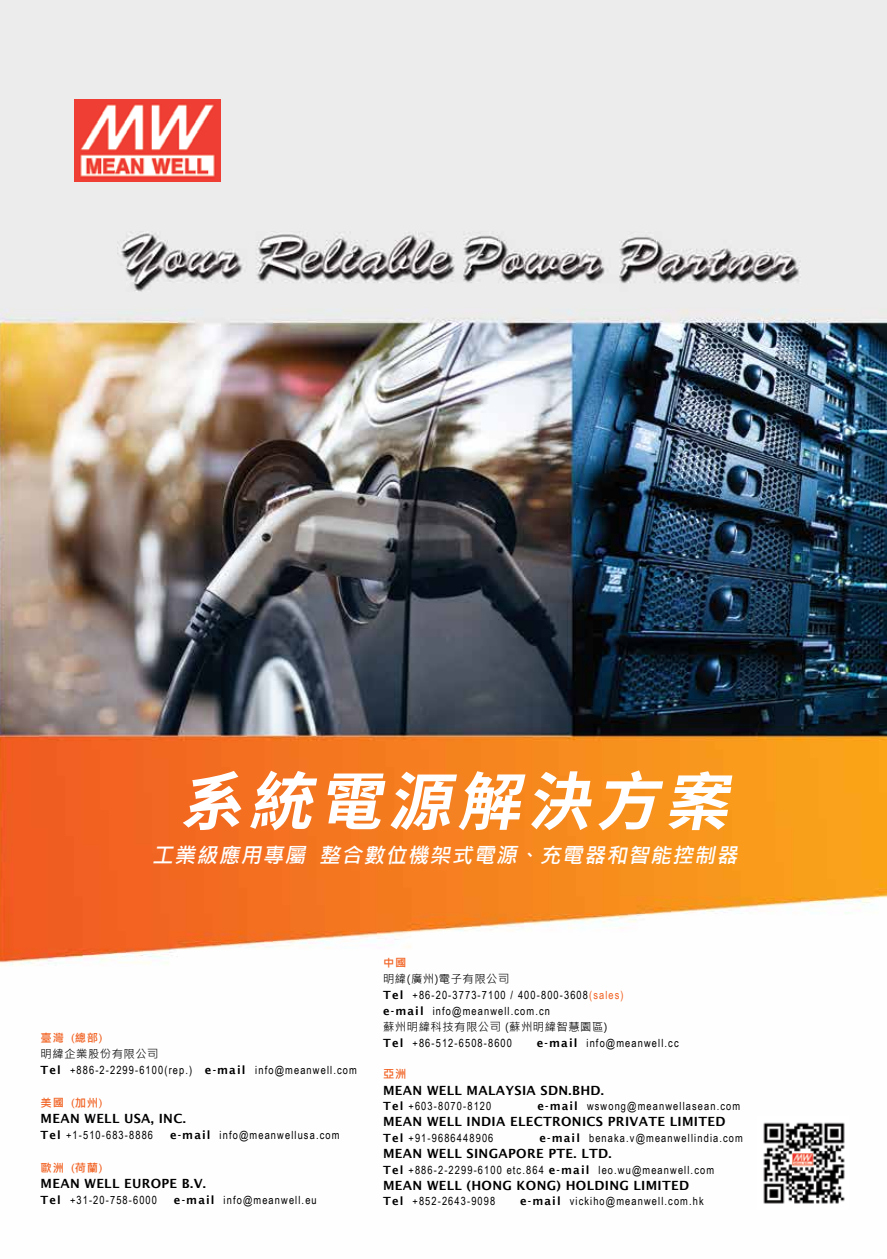
<style>
.page{position:relative;width:887px;height:1259px;background:#fff}
.page>*{position:absolute;margin:0;border:0;box-sizing:border-box;transform-origin:0 0}
.t1{font:italic 700 63px "Noto Sans Mono CJ Ktc";color:#fff}
.t2{font:italic 700 21px "Microsoft Jheng Hei";color:#fff}
.t3{font:600 12.75px "Lucida Sans";letter-spacing:.025em;color:#000}
.t4{font:11.25px/16.2px "Arial Narrow";letter-spacing:.1em;color:#000}
.t5{font:11.25px/16.2px "Microsoft Jheng Hei";letter-spacing:.05em;color:#000}
.t6{font:700 11.25px "Microsoft Jheng Hei";letter-spacing:.075em;color:#f16121}
.s1{font-weight:700;color:#f16121}
.s2{font-family:"Lucida Sans Std";color:#f16121}
.s3{font-family:"Lucida Sans";font-weight:600}
.s4{font-family:"Lucida Sans Std";font-weight:400}
.s5{color:#f16121}
</style>
<div class="page">
<img style="left:0;top:0;width:887px;height:966px">
<img style="left:763px;top:1122px;width:82px;height:82px">
<img style="left:75px;top:100px;width:146px;height:82px">
<h1 class="t1" style="left:180px;top:766px;width:581px">系統電源解決方案</h1>
<h2 class="t2" style="left:152px;top:842px;width:591px">工業級應用專屬 整合數位機架式電源、充電器和智能控制器</h2>
<p class="t5" style="left:41px;top:1030px;width:119px"><span class="s1">臺灣</span> <span class="s2">(</span><span class="s1">總部</span><span class="s2">)<br></span>明緯企業股份有限公司</p>
<p class="t4" style="left:41px;top:1062px;width:317px"><span class="s3">Tel</span> +886-2-2299-6100(rep.) <span class="s3">e-mail</span> info@meanwell.com</p>
<p class="t6" style="left:41px;top:1096px;width:63px">美國 <span class="s4">(</span>加州<span class="s4">)</span></p>
<p class="t3" style="left:41px;top:1111px;width:147px">MEAN WELL USA, INC.</p>
<p class="t4" style="left:41px;top:1127px;width:114px"><span class="s3">Tel</span> +1-510-683-8886</p>
<p class="t4" style="left:170px;top:1127px;width:171px"><span class="s3">e-mail</span> info@meanwellusa.com</p>
<p class="t6" style="left:41px;top:1160px;width:63px">歐洲 <span class="s4">(</span>荷蘭<span class="s4">)</span></p>
<p class="t3" style="left:41px;top:1176px;width:167px">MEAN WELL EUROPE B.V.</p>
<p class="t4" style="left:41px;top:1192px;width:118px"><span class="s3">Tel</span> +31-20-758-6000</p>
<p class="t4" style="left:174px;top:1192px;width:144px"><span class="s3">e-mail</span> info@meanwell.eu</p>
<p class="t6" style="left:383px;top:956px;width:25px">中國</p>
<p class="t5" style="left:383px;top:971px;width:128px">明緯(廣州)電子有限公司</p>
<p class="t4" style="left:383px;top:986px;width:242px"><span class="s3">Tel</span> +86-20-3773-7100 / 400-800-3608<span class="s5">(sales) </span><span class="s3">e-mail</span> info@meanwell.com.cn</p>
<p class="t5" style="left:383px;top:1019px;width:226px">蘇州明緯科技有限公司 (蘇州明緯智慧園區)</p>
<p class="t4" style="left:383px;top:1034px;width:130px"><span class="s3">Tel</span> +86-512-6508-8600</p>
<p class="t4" style="left:537px;top:1034px;width:143px"><span class="s3">e-mail</span> info@meanwell.cc</p>
<p class="t6" style="left:383px;top:1067px;width:25px">亞洲</p>
<p class="t3" style="left:383px;top:1083px;width:222px">MEAN WELL MALAYSIA SDN.BHD.</p>
<p class="t4" style="left:383px;top:1097px;width:110px"><span class="s3">Tel</span> +603-8070-8120</p>
<p class="t4" style="left:537px;top:1097px;width:204px"><span class="s3">e-mail</span> wswong@meanwellasean.com</p>
<p class="t3" style="left:383px;top:1114px;width:344px">MEAN WELL INDIA ELECTRONICS PRIVATE LIMITED</p>
<p class="t4" style="left:383px;top:1129px;width:112px"><span class="s3">Tel</span> +91-9686448906</p>
<p class="t4" style="left:539px;top:1129px;width:205px"><span class="s3">e-mail</span> benaka.v@meanwellindia.com</p>
<p class="t3" style="left:383px;top:1146px;width:230px">MEAN WELL SINGAPORE PTE. LTD.</p>
<p class="t4" style="left:383px;top:1161px;width:332px"><span class="s3">Tel</span> +886-2-2299-6100 etc.864 <span class="s3">e-mail</span> leo.wu@meanwell.com</p>
<p class="t3" style="left:383px;top:1178px;width:308px">MEAN WELL (HONG KONG) HOLDING LIMITED</p>
<p class="t4" style="left:383px;top:1193px;width:114px"><span class="s3">Tel</span> +852-2643-9098</p>
<p class="t4" style="left:520px;top:1193px;width:185px"><span class="s3">e-mail</span> vickiho@meanwell.com.hk</p>
</div>
